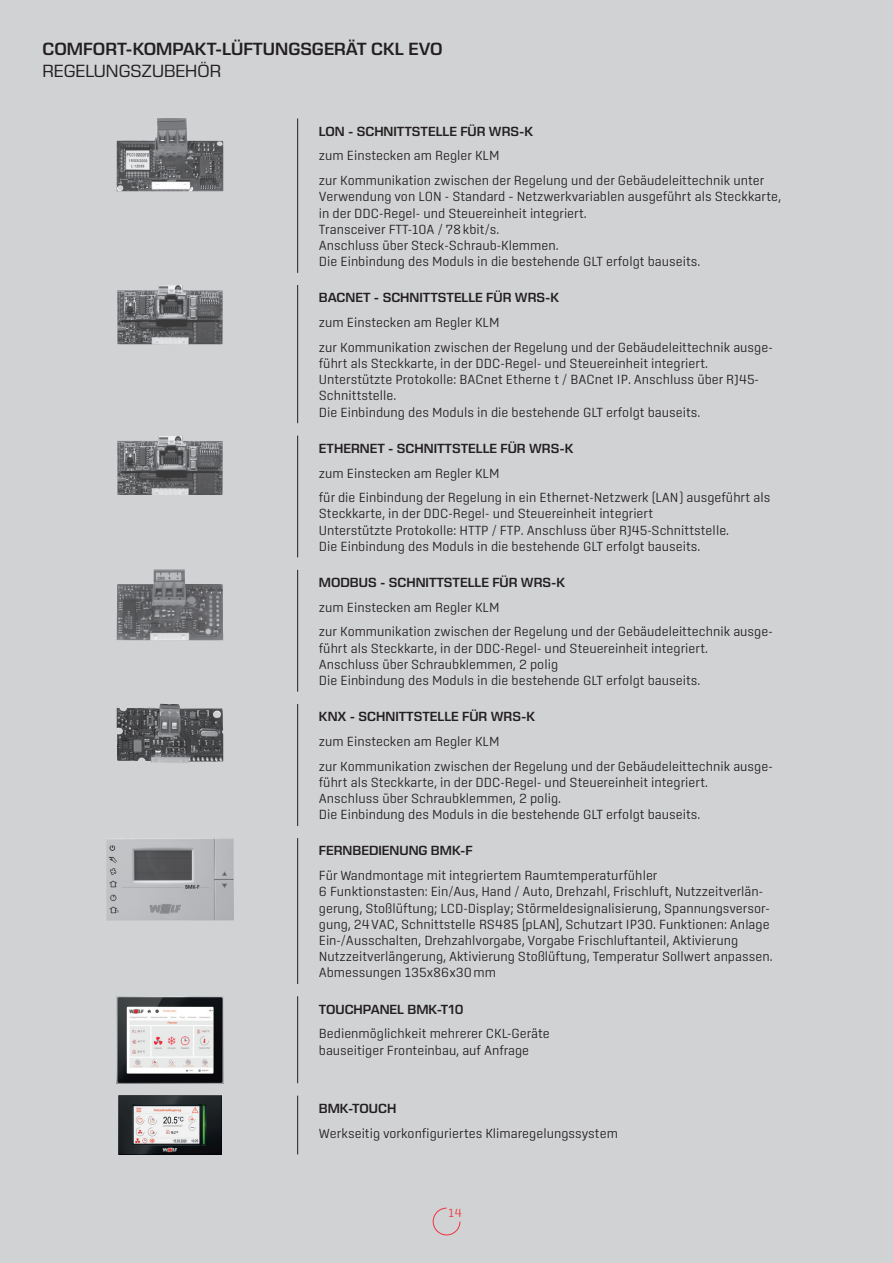
<style>
.page{position:relative;width:893px;height:1263px;background:#d1d2d4}
.page>*{position:absolute;margin:0;border:0;box-sizing:border-box;transform-origin:0 0}
.t1{font:600 18px "Eurostile Next LT Pro";color:#231f20}
.t2{font:18px "Eurostile Next LT Pro";color:#231f20}
.t3{font:300 13.5px/16.2px "Center";color:#231f20}
.t4{font:600 13.5px "Eurostile Next LT Pro";color:#231f20}
.t5{font:300 12px "Center";color:#ee343d}
</style>
<div class="page">
<svg style="left:432px;top:1207px;width:29px;height:29px"></svg>
<hr style="left:297px;top:118px;width:1px;height:155px;background:#231f20">
<hr style="left:297px;top:285px;width:1px;height:138px;background:#231f20">
<hr style="left:297px;top:435px;width:1px;height:123px;background:#231f20">
<hr style="left:297px;top:570px;width:1px;height:122px;background:#231f20">
<hr style="left:297px;top:704px;width:1px;height:122px;background:#231f20">
<hr style="left:297px;top:838px;width:1px;height:146px;background:#231f20">
<hr style="left:297px;top:996px;width:1px;height:87px;background:#231f20">
<hr style="left:297px;top:1095px;width:1px;height:60px;background:#231f20">
<img style="left:117px;top:118px;width:106px;height:73px">
<img style="left:117px;top:285px;width:106px;height:60px">
<img style="left:117px;top:436px;width:106px;height:59px">
<img style="left:117px;top:570px;width:106px;height:70px">
<img style="left:117px;top:704px;width:106px;height:59px">
<img style="left:106px;top:838px;width:128px;height:82px">
<img style="left:117px;top:996px;width:106px;height:87px">
<img style="left:119px;top:1095px;width:102px;height:60px">
<h1 class="t1" style="left:43px;top:39px;width:401px">COMFORT-KOMPAKT-LÜFTUNGSGERÄT CKL EVO</h1>
<h1 class="t2" style="left:43px;top:61px;width:180px">REGELUNGSZUBEHÖR</h1>
<p class="t4" style="left:319px;top:124px;width:216px">LON - SCHNITTSTELLE FÜR WRS-K</p>
<p class="t3" style="left:319px;top:143px;width:447px;line-height:24.8px">zum Einstecken am Regler KLM<br>zur Kommunikation zwischen der Regelung und der Gebäudeleittechnik unter</p>
<p class="t3" style="left:319px;top:188px;width:464px">Verwendung von LON - Standard – Netzwerkvariablen ausgeführt als Steckkarte, in der DDC-Regel- und Steuereinheit integriert.<br>Transceiver FTT-10A / 78kbit/s.<br>Anschluss über Steck-Schraub-Klemmen.<br>Die Einbindung des Moduls in die bestehende GLT erfolgt bauseits.</p>
<p class="t4" style="left:319px;top:290px;width:242px">BACNET - SCHNITTSTELLE FÜR WRS-K</p>
<p class="t3" style="left:319px;top:310px;width:455px;line-height:24.8px">zum Einstecken am Regler KLM<br>zur Kommunikation zwischen der Regelung und der Gebäudeleittechnik ausge-</p>
<p class="t3" style="left:319px;top:355px;width:441px">führt als Steckkarte, in der DDC-Regel- und Steuereinheit integriert.<br>Unterstützte Protokolle: BACnet Etherne t / BACnet IP. Anschluss über RJ45- Schnittstelle.<br>Die Einbindung des Moduls in die bestehende GLT erfolgt bauseits.</p>
<p class="t4" style="left:319px;top:441px;width:256px">ETHERNET - SCHNITTSTELLE FÜR WRS-K</p>
<p class="t3" style="left:319px;top:460px;width:453px;line-height:24.8px">zum Einstecken am Regler KLM<br>für die Einbindung der Regelung in ein Ethernet-Netzwerk (LAN) ausgeführt als</p>
<p class="t3" style="left:319px;top:505px;width:412px">Steckkarte, in der DDC-Regel- und Steuereinheit integriert<br>Unterstützte Protokolle: HTTP / FTP. Anschluss über RJ45-Schnittstelle.<br>Die Einbindung des Moduls in die bestehende GLT erfolgt bauseits.</p>
<p class="t4" style="left:319px;top:575px;width:248px">MODBUS - SCHNITTSTELLE FÜR WRS-K</p>
<p class="t3" style="left:319px;top:594px;width:455px;line-height:24.8px">zum Einstecken am Regler KLM<br>zur Kommunikation zwischen der Regelung und der Gebäudeleittechnik ausge-</p>
<p class="t3" style="left:319px;top:640px;width:391px">führt als Steckkarte, in der DDC-Regel- und Steuereinheit integriert.<br>Anschluss über Schraubklemmen, 2 polig<br>Die Einbindung des Moduls in die bestehende GLT erfolgt bauseits.</p>
<p class="t4" style="left:319px;top:709px;width:218px">KNX - SCHNITTSTELLE FÜR WRS-K</p>
<p class="t3" style="left:319px;top:729px;width:455px;line-height:24.8px">zum Einstecken am Regler KLM<br>zur Kommunikation zwischen der Regelung und der Gebäudeleittechnik ausge-</p>
<p class="t3" style="left:319px;top:774px;width:391px">führt als Steckkarte, in der DDC-Regel- und Steuereinheit integriert.<br>Anschluss über Schraubklemmen, 2 polig.<br>Die Einbindung des Moduls in die bestehende GLT erfolgt bauseits.</p>
<p class="t4" style="left:319px;top:843px;width:155px">FERNBEDIENUNG BMK-F</p>
<p class="t3" style="left:319px;top:867px;width:455px">Für Wandmontage mit integriertem Raumtemperaturfühler<br>6 Funktionstasten: Ein/Aus, Hand / Auto, Drehzahl, Frischluft, Nutzzeitverlän&shy;gerung, Stoßlüftung; LCD-Display; Störmeldesignalisierung, Spannungsversor&shy;gung, 24VAC, Schnittstelle RS485 [pLAN], Schutzart IP30. Funktionen: Anlage Ein-/Ausschalten, Drehzahlvorgabe, Vorgabe Frischluftanteil, Aktivierung Nutzzeitverlängerung, Aktivierung Stoßlüftung, Temperatur Sollwert anpassen.<br>Abmessungen 135x86x30mm</p>
<p class="t4" style="left:319px;top:1001px;width:146px">TOUCHPANEL BMK-T10</p>
<p class="t3" style="left:319px;top:1025px;width:232px">Bedienmöglichkeit mehrerer CKL-Geräte bauseitiger Fronteinbau, auf Anfrage</p>
<p class="t4" style="left:319px;top:1101px;width:79px">BMK-TOUCH</p>
<p class="t3" style="left:319px;top:1125px;width:300px">Werkseitig vorkonfiguriertes Klimaregelungssystem</p>
<p class="t5" style="left:449px;top:1206px;width:15px">14</p>
</div>
